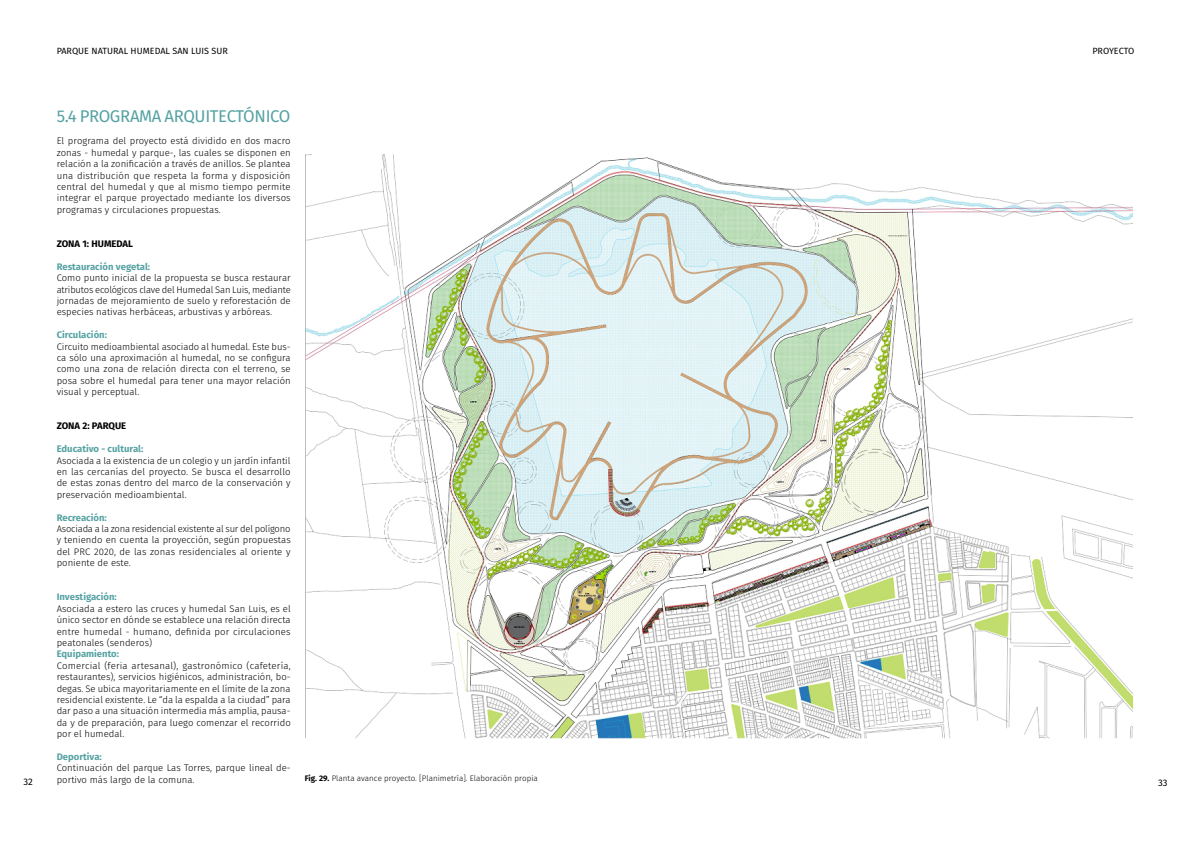
<style>
.page{position:relative;width:1191px;height:842px;background:#fff}
.page>*{position:absolute;margin:0;border:0;box-sizing:border-box;transform-origin:0 0}
.t1{font:17px "Fira Sans";letter-spacing:-.02em;color:#56a2a3}
.t2{font:300 9.5px/11.4px "Fira Sans";letter-spacing:.005em;color:#000;text-align:justify}
.t3{font:700 9.5px "Fira Sans";color:#56a2a3}
.t4{font:700 9.5px "Fira Sans";color:#000}
.t5{font:9.5px "Fira Sans";color:#000}
.t6{font:9px "Fira Sans";letter-spacing:.005em;color:#020203}
.t7{font:300 8px "Fira Sans";letter-spacing:.005em;color:#000}
.s1{font-weight:700}
</style>
<div class="page">
<img style="left:305px;top:154px;width:829px;height:585px">
<p class="t6" style="left:57px;top:44px;width:173px">PARQUE NATURAL HUMEDAL SAN LUIS SUR</p>
<p class="t6" style="left:1092px;top:44px;width:43px">PROYECTO</p>
<h1 class="t1" style="left:57px;top:103px;width:235px">5.4 PROGRAMA ARQUITECTÓNICO</h1>
<p class="t2" style="left:57px;top:135px;width:235px">El programa del proyecto está dividido en dos macro zonas - humedal y parque-, las cuales se disponen en relación a la zonificación a través de anillos. Se plantea una distribución que respeta la forma y disposición central del humedal y que al mismo tiempo permite integrar el parque proyectado mediante los diversos programas y circulaciones propuestas.</p>
<p class="t4" style="left:57px;top:236px;width:78px">ZONA 1: HUMEDAL</p>
<p class="t3" style="left:57px;top:258px;width:95px">Restauración vegetal:</p>
<p class="t2" style="left:57px;top:272px;width:235px">Como punto inicial de la propuesta se busca restaurar atributos ecológicos clave del Humedal San Luis, mediante jornadas de mejoramiento de suelo y reforestación de especies nativas herbáceas, arbustivas y arbóreas.</p>
<p class="t3" style="left:57px;top:327px;width:52px">Circulación:</p>
<p class="t2" style="left:57px;top:340px;width:235px">Circuito medioambiental asociado al humedal. Este bus&shy;ca sólo una aproximación al humedal, no se configura como una zona de relación directa con el terreno, se posa sobre el humedal para tener una mayor relación visual y perceptual.</p>
<p class="t4" style="left:57px;top:418px;width:71px">ZONA 2: PARQUE</p>
<p class="t3" style="left:57px;top:441px;width:88px">Educativo - cultural:</p>
<p class="t2" style="left:57px;top:454px;width:235px">Asociada a la existencia de un colegio y un jardín infantil en las cercanías del proyecto. Se busca el desarrollo de estas zonas dentro del marco de la conservación y preservación medioambiental.</p>
<p class="t3" style="left:57px;top:509px;width:52px">Recreación:</p>
<p class="t2" style="left:57px;top:523px;width:235px">Asociada a la zona residencial existente al sur del polígono y teniendo en cuenta la proyección, según propuestas del PRC 2020, de las zonas residenciales al oriente y poniente de este.</p>
<p class="t3" style="left:57px;top:589px;width:62px">Investigación:</p>
<p class="t2" style="left:57px;top:603px;width:235px">Asociada a estero las cruces y humedal San Luis, es el único sector en dónde se establece una relación directa entre humedal - humano, definida por circulaciones peatonales (senderos)</p>
<p class="t3" style="left:57px;top:646px;width:64px">Equipamiento:</p>
<p class="t2" style="left:57px;top:660px;width:235px">Comercial (feria artesanal), gastronómico (cafetería, restaurantes), servicios higiénicos, administración, bo&shy;degas. Se ubica mayoritariamente en el límite de la zona residencial existente. Le “da la espalda a la ciudad” para dar paso a una situación intermedia más amplia, pausa&shy;da y de preparación, para luego comenzar el recorrido por el humedal.</p>
<p class="t3" style="left:57px;top:749px;width:47px">Deportiva:</p>
<p class="t2" style="left:57px;top:762px;width:235px">Continuación del parque Las Torres, parque lineal de&shy;portivo más largo de la comuna.</p>
<p class="t7" style="left:305px;top:772px;width:234px"><span class="s1">Fig. 29.</span> Planta avance proyecto. [Planimetría]. Elaboración propia</p>
<p class="t5" style="left:23px;top:774px;width:11px">32</p>
<p class="t5" style="left:1158px;top:775px;width:11px">33</p>
</div>
